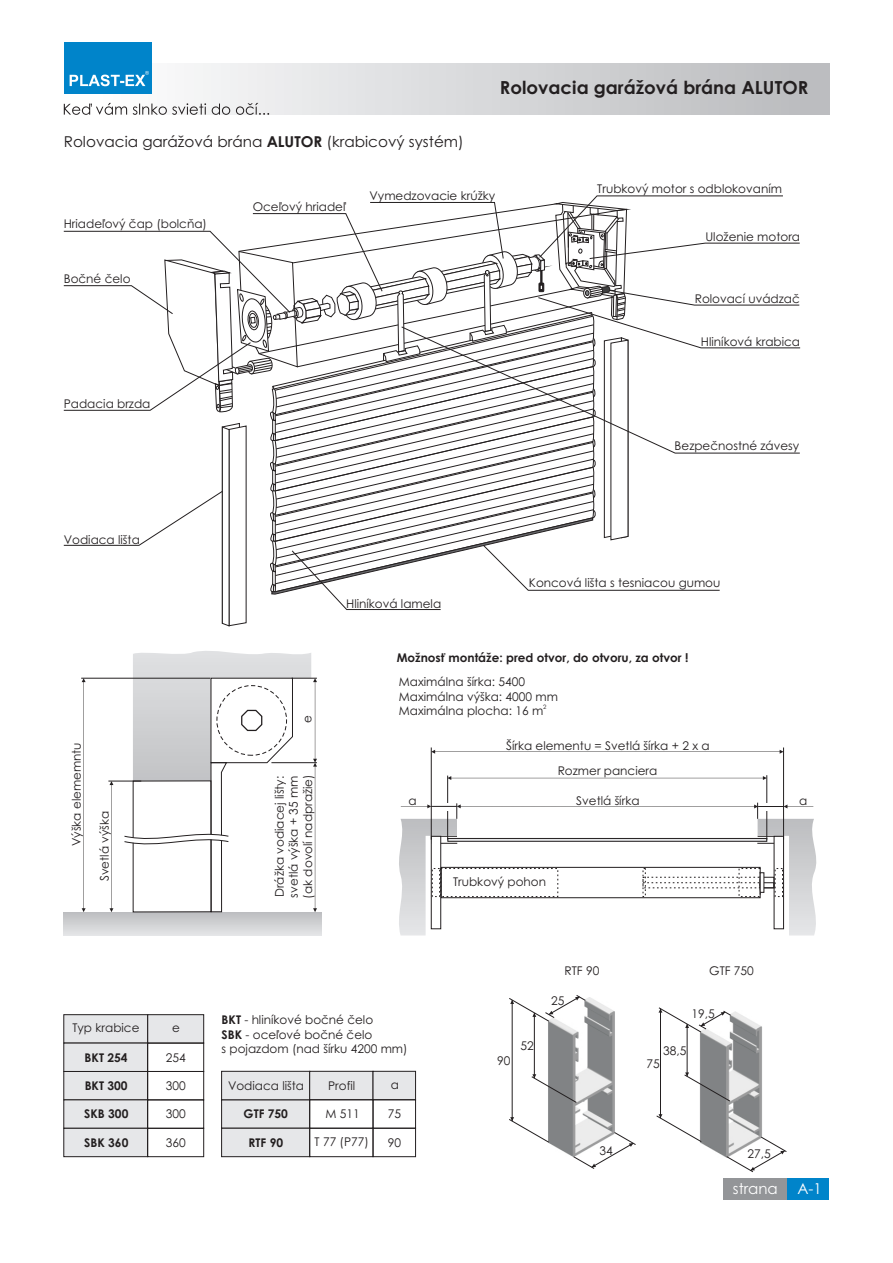
<style>
.page{position:relative;width:893px;height:1263px;background:#fff}
.page>*{position:absolute;margin:0;border:0;box-sizing:border-box;transform-origin:0 0}
.t1{font:700 18px "Century Gothic";color:#231f20}
.t2{font:15px "Century Gothic";color:#231f20}
.t3{font:15px "Century Gothic";color:#fff}
.t4{font:12px/14.2px "Century Gothic";color:#231f20}
.t5{font:700 12px "Century Gothic";color:#231f20}
.t6{font:6px "Century Gothic";color:#231f20}
.s1{font-weight:700}
</style>
<div class="page">
<svg style="left:64px;top:912px;width:258px;height:23px;background:#d0d1d3"></svg>
<img style="left:548px;top:997px;width:67px;height:160px">
<img style="left:700px;top:1011px;width:62px;height:147px">
<svg style="left:221px;top:1070px;width:195px;height:87px"></svg>
<svg style="left:109px;top:64px;width:720px;height:51px;background:#d4d5d7"></svg>
<div style="left:64px;top:43px;width:87px;height:51px;background:#0084ca"></div>
<svg style="left:70px;top:74px;width:62px;height:12px"></svg>
<svg style="left:64px;top:103px;width:205px;height:12px"></svg>
<svg style="left:63px;top:195px;width:738px;height:432px"></svg>
<svg style="left:132px;top:42px;width:80px;height:585px"></svg>
<hr style="left:81px;top:678px;width:129px;height:1px;background:#231f20">
<svg style="left:82px;top:678px;width:4px;height:234px"></svg>
<hr style="left:108px;top:781px;width:33px;height:1px;background:#231f20">
<svg style="left:110px;top:781px;width:3px;height:131px"></svg>
<svg style="left:63px;top:1014px;width:142px;height:143px"></svg>
<div style="left:147px;top:1128px;width:57px;height:29px;border:1px solid #231f20"></div>
<hr style="left:447px;top:775px;width:1px;height:65px;background:#231f20">
<hr style="left:431px;top:747px;width:1px;height:93px;background:#231f20">
<hr style="left:783px;top:747px;width:1px;height:93px;background:#231f20">
<hr style="left:766px;top:775px;width:1px;height:65px;background:#231f20">
<svg style="left:447px;top:776px;width:320px;height:4px"></svg>
<svg style="left:431px;top:750px;width:352px;height:4px"></svg>
<svg style="left:399px;top:803px;width:418px;height:132px"></svg>
<svg style="left:123px;top:651px;width:194px;height:262px"></svg>
<div style="left:309px;top:1099px;width:64px;height:30px;border:1px solid #231f20"></div>
<div style="left:309px;top:1128px;width:64px;height:29px;border:1px solid #231f20"></div>
<div style="left:373px;top:1099px;width:43px;height:30px;border:1px solid #231f20"></div>
<div style="left:373px;top:1128px;width:43px;height:29px;border:1px solid #231f20"></div>
<div style="left:787px;top:1178px;width:42px;height:21px;background:#0084ca"></div>
<div style="left:723px;top:1178px;width:64px;height:21px;background:#939598"></div>
<hr style="left:687px;top:1024px;width:1px;height:52px;background:#231f20">
<svg style="left:726px;top:1136px;width:61px;height:36px"></svg>
<svg style="left:684px;top:1072px;width:46px;height:29px"></svg>
<hr style="left:660px;top:1009px;width:1px;height:109px;background:#231f20">
<svg style="left:658px;top:1007px;width:73px;height:25px"></svg>
<svg style="left:656px;top:1114px;width:46px;height:28px"></svg>
<hr style="left:534px;top:1013px;width:1px;height:65px;background:#231f20">
<svg style="left:573px;top:1132px;width:63px;height:37px"></svg>
<svg style="left:531px;top:1074px;width:46px;height:29px"></svg>
<hr style="left:512px;top:1000px;width:1px;height:121px;background:#231f20">
<svg style="left:509px;top:995px;width:77px;height:27px"></svg>
<svg style="left:509px;top:1117px;width:40px;height:26px"></svg>
<p class="t2" style="left:64px;top:136px;width:401px">Rolovacia garážová brána <span class="s1">ALUTOR</span> (krabicový systém)</p>
<h1 class="t1" style="left:500px;top:80px;width:310px">Rolovacia garážová brána ALUTOR</h1>
<p class="t4" style="left:64px;top:218px;width:145px">Hriadeľový čap (bolcňa)</p>
<p class="t4" style="left:64px;top:273px;width:68px">Bočné čelo</p>
<p class="t4" style="left:64px;top:398px;width:88px">Padacia brzda</p>
<p class="t4" style="left:64px;top:533px;width:78px">Vodiaca lišta</p>
<p class="t4" style="left:71px;top:846px;width:106px;rotate:-90deg">Výška elememntu</p>
<p class="t4" style="left:98px;top:881px;width:72px;rotate:-90deg">Svetlá výška</p>
<p class="t4" style="left:253px;top:200px;width:94px">Oceľový hriadeľ</p>
<p class="t4" style="left:369px;top:189px;width:127px">Vymedzovacie krúžky</p>
<p class="t4" style="left:597px;top:183px;width:186px">Trubkový motor s odblokovaním</p>
<p class="t4" style="left:705px;top:231px;width:96px">Uloženie motora</p>
<p class="t4" style="left:695px;top:293px;width:107px">Rolovací uvádzač</p>
<p class="t4" style="left:701px;top:336px;width:101px">Hliníková krabica</p>
<p class="t4" style="left:675px;top:440px;width:126px">Bezpečnostné závesy</p>
<p class="t4" style="left:346px;top:598px;width:97px">Hliníková lamela</p>
<p class="t4" style="left:529px;top:577px;width:193px">Koncová lišta s tesniacou gumou</p>
<p class="t4" style="left:301px;top:723px;width:9px;rotate:-90deg">e</p>
<p class="t4" style="left:273px;top:898px;width:126px;text-align:justify;rotate:-90deg">Drážka vodiacej lišty: svetlá výška + 35 mm (ak dovolí nadpražie)</p>
<p class="t5" style="left:397px;top:653px;width:293px">Možnosť montáže: pred otvor, do otvoru, za otvor !</p>
<p class="t4" style="left:399px;top:676px;width:161px">Maximálna šírka: 5400<br>Maximálna výška: 4000 mm</p>
<p class="t6" style="left:543px;top:705px;width:5px">2</p>
<p class="t4" style="left:399px;top:705px;width:146px">Maximálna plocha: 16 m</p>
<p class="t4" style="left:506px;top:740px;width:205px">Šírka elementu = Svetlá šírka + 2 x a</p>
<p class="t4" style="left:558px;top:765px;width:101px">Rozmer panciera</p>
<p class="t4" style="left:408px;top:795px;width:10px">a</p>
<p class="t4" style="left:576px;top:794px;width:65px">Svetlá šírka</p>
<p class="t4" style="left:799px;top:794px;width:10px">a</p>
<p class="t4" style="left:453px;top:876px;width:95px">Trubkový pohon</p>
<p class="t4" style="left:565px;top:965px;width:36px">RTF 90</p>
<p class="t4" style="left:709px;top:965px;width:46px">GTF 750</p>
<p class="t4" style="left:551px;top:994px;width:15px">25</p>
<p class="t4" style="left:72px;top:1022px;width:69px">Typ krabice</p>
<p class="t4" style="left:172px;top:1022px;width:9px">e</p>
<p class="t4" style="left:222px;top:1013px;width:188px"><span class="s1">BKT</span> - hliníkové bočné čelo<br><span class="s1">SBK</span> - oceľové bočné čelo<br>s pojazdom (nad šírku 4200 mm)</p>
<p class="t5" style="left:85px;top:1052px;width:44px">BKT 254</p>
<p class="t5" style="left:85px;top:1081px;width:44px">BKT 300</p>
<p class="t5" style="left:84px;top:1109px;width:46px">SKB 300</p>
<p class="t5" style="left:84px;top:1138px;width:46px">SBK 360</p>
<p class="t4" style="left:166px;top:1051px;width:21px">254</p>
<p class="t4" style="left:166px;top:1079px;width:21px">300</p>
<p class="t4" style="left:166px;top:1108px;width:21px">300</p>
<p class="t4" style="left:166px;top:1136px;width:21px">360</p>
<p class="t4" style="left:228px;top:1079px;width:78px">Vodiaca lišta</p>
<p class="t4" style="left:328px;top:1079px;width:29px">Profil</p>
<p class="t4" style="left:391px;top:1078px;width:10px">a</p>
<p class="t5" style="left:244px;top:1109px;width:46px">GTF 750</p>
<p class="t4" style="left:326px;top:1108px;width:36px">M 511</p>
<p class="t4" style="left:388px;top:1108px;width:15px">75</p>
<p class="t5" style="left:249px;top:1138px;width:36px">RTF 90</p>
<p class="t4" style="left:315px;top:1135px;width:56px">T 77 (P77)</p>
<p class="t4" style="left:388px;top:1136px;width:15px">90</p>
<p class="t4" style="left:497px;top:1054px;width:15px">90</p>
<p class="t4" style="left:520px;top:1039px;width:15px">52</p>
<p class="t4" style="left:599px;top:1144px;width:15px">34</p>
<p class="t4" style="left:691px;top:1008px;width:25px">19,5</p>
<p class="t4" style="left:663px;top:1044px;width:25px">38,5</p>
<p class="t4" style="left:647px;top:1057px;width:15px">75</p>
<p class="t4" style="left:748px;top:1148px;width:25px">27,5</p>
<p class="t3" style="left:733px;top:1183px;width:47px">strana</p>
<p class="t3" style="left:797px;top:1183px;width:26px">A-1</p>
</div>
